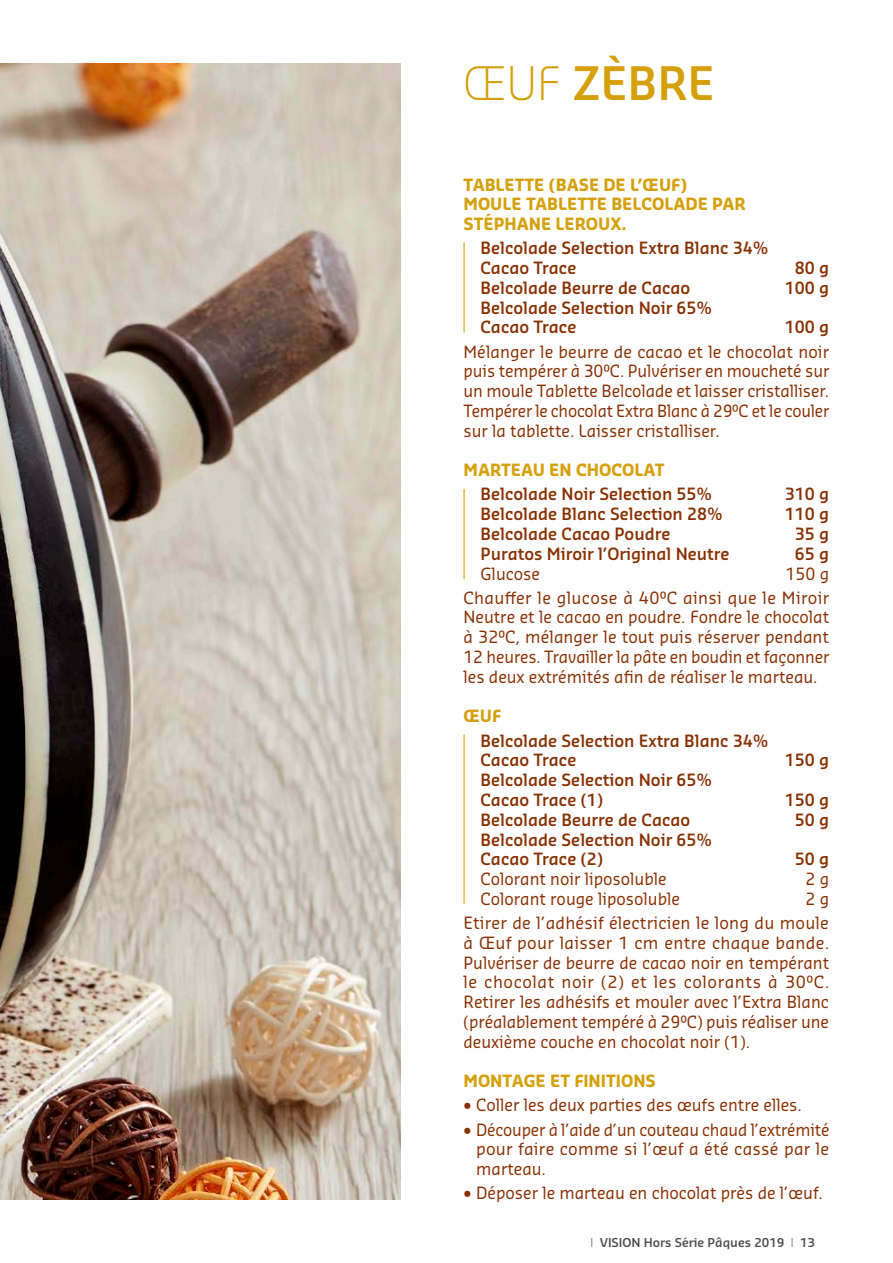
<style>
.page{position:relative;width:893px;height:1263px;background:#fff}
.page>*{position:absolute;margin:0;border:0;box-sizing:border-box;transform-origin:0 0}
.t1{font:600 45px "Sansa Pro";color:#d5a00b}
.t2{font:16.5px/19.8px "Sansa Pro";color:#893002;text-align:justify}
.t3{font:600 16.5px/19.8px "Sansa Pro";color:#893002}
.t4{font:700 16.5px/19.8px "Sansa Pro";color:#d5a00b}
.t5{font:600 12px "Sansa Pro";color:#4b4c4d}
.s1{font-weight:300}
</style>
<div class="page">
<img style="left:0;top:64px;width:401px;height:1135px">
<hr style="left:463px;top:242px;width:2px;height:91px;background:#d9a500">
<hr style="left:463px;top:489px;width:2px;height:90px;background:#d9a500">
<hr style="left:463px;top:735px;width:2px;height:169px;background:#d9a500">
<p class="t1" style="left:463px;top:54px;width:253px"><span class="s1">ŒUF</span> ZÈBRE</p>
<p class="t4" style="left:463px;top:174px;width:283px">TABLETTE (BASE DE L’ŒUF)<br>MOULE TABLETTE BELCOLADE PAR<br>STÉPHANE LEROUX.</p>
<p class="t3" style="left:480px;top:238px;width:289px">Belcolade Selection Extra Blanc 34%<br>Cacao Trace</p>
<p class="t3" style="left:795px;top:257px;width:36px">80 g</p>
<p class="t3" style="left:480px;top:277px;width:211px">Belcolade Beurre de Cacao</p>
<p class="t3" style="left:785px;top:277px;width:46px">100 g</p>
<p class="t3" style="left:480px;top:297px;width:233px">Belcolade Selection Noir 65%<br>Cacao Trace</p>
<p class="t3" style="left:785px;top:317px;width:46px">100 g</p>
<p class="t2" style="left:463px;top:341px;width:367px">Mélanger le beurre de cacao et le chocolat noir puis tempérer à 30°C. Pulvériser en moucheté sur un moule Tablette Belcolade et laisser cristalliser.<br>Tempérer le chocolat Extra Blanc à 29°C et le couler sur la tablette. Laisser cristalliser.</p>
<p class="t4" style="left:463px;top:460px;width:203px">MARTEAU EN CHOCOLAT</p>
<p class="t3" style="left:480px;top:484px;width:233px">Belcolade Noir Selection 55%</p>
<p class="t3" style="left:785px;top:484px;width:46px">310 g</p>
<p class="t3" style="left:480px;top:504px;width:244px">Belcolade Blanc Selection 28%</p>
<p class="t3" style="left:785px;top:504px;width:46px">110 g</p>
<p class="t3" style="left:480px;top:523px;width:192px">Belcolade Cacao Poudre</p>
<p class="t3" style="left:795px;top:523px;width:36px">35 g</p>
<p class="t3" style="left:480px;top:543px;width:251px">Puratos Miroir l’Original Neutre</p>
<p class="t3" style="left:795px;top:543px;width:36px">65 g</p>
<p class="t2" style="left:480px;top:563px;width:61px">Glucose</p>
<p class="t2" style="left:785px;top:563px;width:45px">150 g</p>
<p class="t2" style="left:463px;top:587px;width:367px">Chauffer le glucose à 40°C ainsi que le Miroir Neutre et le cacao en poudre. Fondre le chocolat à 32°C, mélanger le tout puis réserver pendant 12 heures. Travailler la pâte en boudin et façonner les deux extrémités afin de réaliser le marteau.</p>
<p class="t4" style="left:463px;top:706px;width:39px">ŒUF</p>
<p class="t3" style="left:480px;top:730px;width:289px">Belcolade Selection Extra Blanc 34%<br>Cacao Trace</p>
<p class="t3" style="left:785px;top:750px;width:46px">150 g</p>
<p class="t3" style="left:480px;top:769px;width:233px">Belcolade Selection Noir 65%<br>Cacao Trace (1)</p>
<p class="t3" style="left:785px;top:789px;width:46px">150 g</p>
<p class="t3" style="left:480px;top:809px;width:211px">Belcolade Beurre de Cacao</p>
<p class="t3" style="left:795px;top:809px;width:36px">50 g</p>
<p class="t3" style="left:480px;top:829px;width:233px">Belcolade Selection Noir 65%<br>Cacao Trace (2)</p>
<p class="t3" style="left:795px;top:849px;width:36px">50 g</p>
<p class="t2" style="left:480px;top:868px;width:188px">Colorant noir liposoluble</p>
<p class="t2" style="left:805px;top:868px;width:25px">2 g</p>
<p class="t2" style="left:480px;top:888px;width:201px">Colorant rouge liposoluble</p>
<p class="t2" style="left:805px;top:888px;width:25px">2 g</p>
<p class="t2" style="left:463px;top:912px;width:367px">Etirer de l’adhésif électricien le long du moule à Œuf pour laisser 1 cm entre chaque bande.<br>Pulvériser de beurre de cacao noir en tempérant le chocolat noir (2) et les colorants à 30°C.<br>Retirer les adhésifs et mouler avec l’Extra Blanc (préalablement tempéré à 29°C) puis réaliser une deuxième couche en chocolat noir (1).</p>
<p class="t4" style="left:463px;top:1071px;width:194px">MONTAGE ET FINITIONS</p>
<p class="t2" style="left:463px;top:1095px;width:340px">• Coller les deux parties des œufs entre elles.</p>
<p class="t2" style="left:476px;top:1119px;width:355px;text-indent:-13px">• Découper à l’aide d’un couteau chaud l’extrémité pour faire comme si l’œuf a été cassé par le marteau.</p>
<p class="t2" style="left:463px;top:1182px;width:361px">• Déposer le marteau en chocolat près de l’œuf.</p>
<p class="t5" style="left:590px;top:1235px;width:226px"><span class="s1">I</span> VISION Hors Série Pâques 2019 <span class="s1">I</span> 13</p>
</div>
